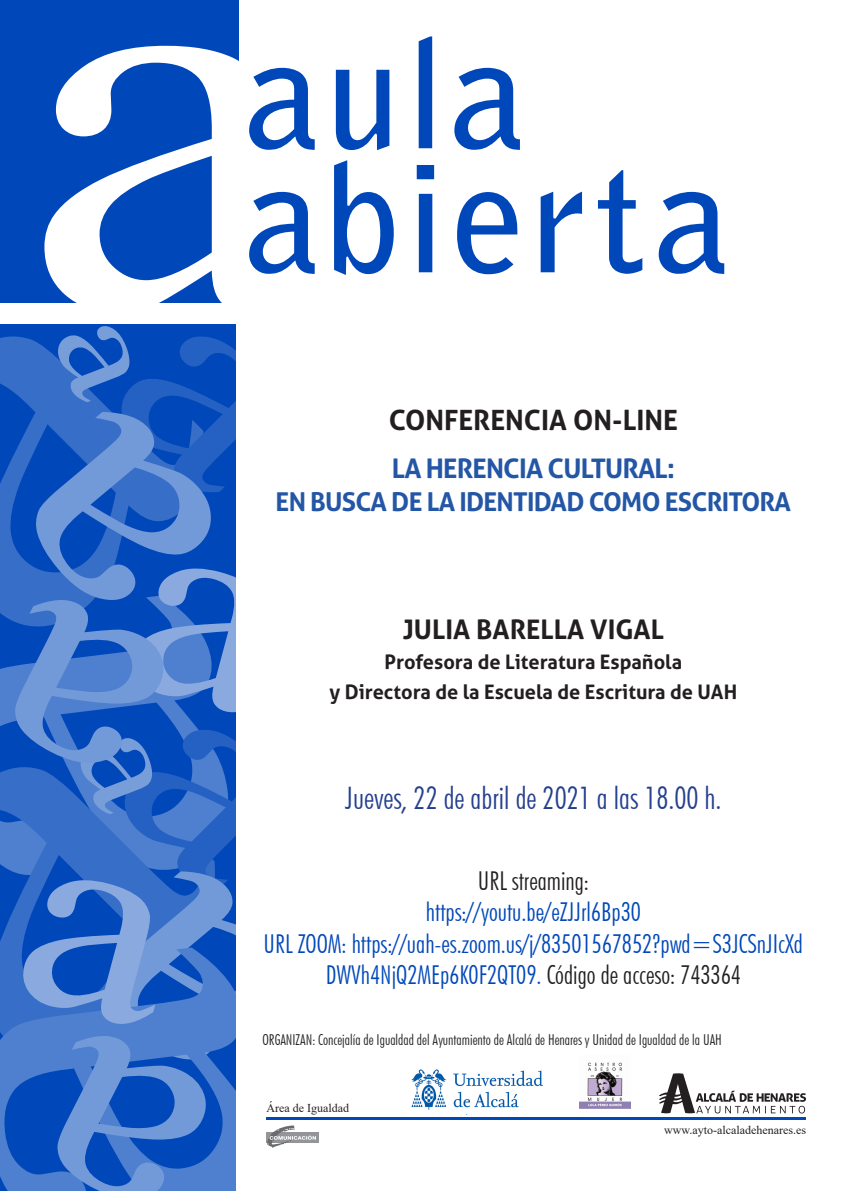
<style>
.page{position:relative;width:842px;height:1191px;background:#fff}
.page>*{position:absolute;margin:0;border:0;box-sizing:border-box;transform-origin:0 0}
.t1{font:700 150px "Bell Gothic Std";letter-spacing:.03em;color:#0047b9}
.t2{font:300 condensed 31px "Futura BT";color:#253f8e}
.t3{font:700 28px "Aller";color:#231f20}
.t4{font:700 27px "Aller";letter-spacing:-.03em;color:#2456a6}
.t5{font:700 27px "Aller";color:#231f20}
.t6{font:300 condensed 26px/31.2px "Futura BT";color:#0047b9;text-align:center}
.t7{font:700 26px "Aller";letter-spacing:-.03em;color:#2456a6}
.t8{font:300 condensed 26px "Futura BT";color:#231f20}
.t9{font:700 20px "Aller";color:#231f20}
.t10{font:300 condensed 15px "Futura BT";color:#231f20}
.t11{font:12px "Times New Roman";color:#231f20}
.s1{color:#231f20}
</style>
<div class="page">
<div style="left:0;top:0;width:238px;height:303px;background:#0047b9"></div>
<svg style="left:44px;top:46px;width:194px;height:257px"></svg>
<svg style="left:0;top:335px;width:15px;height:260px;background:#2260c2"></svg>
<svg style="left:0;top:595px;width:15px;height:171px;background:#215ec2"></svg>
<svg style="left:0;top:766px;width:15px;height:181px;background:#2863c4"></svg>
<svg style="left:0;top:947px;width:15px;height:244px;background:#3970c8"></svg>
<img style="left:579px;top:1062px;width:51px;height:47px">
<svg style="left:15px;top:325px;width:220px;height:866px;background:#376ec8"></svg>
<img style="left:411px;top:1069px;width:131px;height:41px">
<hr style="left:267px;top:1116px;width:539px;height:3px;background:#0047b9">
<div style="left:267px;top:1132px;width:52px;height:10px;background:#939598"></div>
<svg style="left:267px;top:1125px;width:49px;height:22px"></svg>
<svg style="left:659px;top:1073px;width:147px;height:40px"></svg>
<p class="t1" style="left:246px;top:3px;width:282px">aula</p>
<p class="t1" style="left:246px;top:127px;width:486px">abierta</p>
<p class="t3" style="left:389px;top:403px;width:291px">CONFERENCIA ON-LINE</p>
<p class="t4" style="left:392px;top:452px;width:284px">LA HERENCIA CULTURAL:</p>
<p class="t7" style="left:276px;top:486px;width:517px">EN BUSCA DE LA IDENTIDAD COMO ESCRITORA</p>
<p class="t5" style="left:403px;top:613px;width:263px">JULIA BARELLA VIGAL</p>
<p class="t9" style="left:385px;top:650px;width:299px">Profesora de Literatura Española</p>
<p class="t9" style="left:330px;top:680px;width:409px">y Directora de la Escuela de Escritura de UAH</p>
<p class="t2" style="left:345px;top:778px;width:378px">Jueves, 22 de abril de 2021 a las 18.00 h.</p>
<p class="t8" style="left:478px;top:865px;width:113px">URL streaming:</p>
<p class="t6" style="left:426px;top:896px;width:217px">https://youtu.be/eZJJrl6Bp30</p>
<p class="t6" style="left:264px;top:927px;width:541px">URL ZOOM: https://uah-es.zoom.us/j/83501567852?pwd=S3JCSnJIcXd<br>DWVh4NjQ2MEp6K0F2QT09. <span class="s1">Código de acceso: 743364</span></p>
<p class="t10" style="left:263px;top:1030px;width:461px">ORGANIZAN: Concejalía de Igualdad del Ayuntamiento de Alcalá de Henares y Unidad de Igualdad de la UAH</p>
<p class="t11" style="left:267px;top:1099px;width:84px">Área de Igualdad</p>
<p class="t11" style="left:664px;top:1121px;width:143px">www.ayto-alcaladehenares.es</p>
</div>
